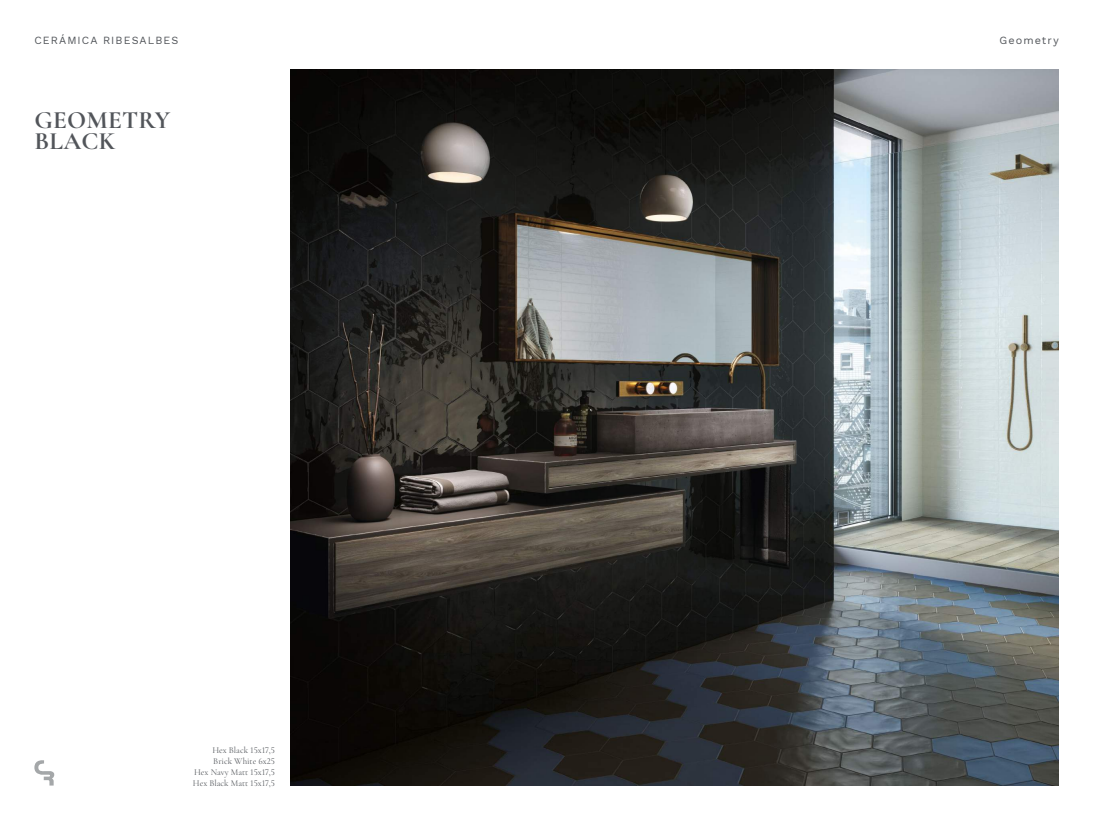
<style>
.page{position:relative;width:1093px;height:820px;background:#fff}
.page>*{position:absolute;margin:0;border:0;box-sizing:border-box;transform-origin:0 0}
.t1{font:700 25px/21px "Cormorant Garamond";letter-spacing:.01em;color:#52555a}
.t2{font:10.8px "Work Sans";letter-spacing:.1em;color:#52555a}
.t3{font:9px/10.8px "Cormorant Garamond";color:#52555a;text-align:right}
</style>
<div class="page">
<svg style="left:34px;top:760px;width:20px;height:25px"></svg>
<img style="left:290px;top:70px;width:768px;height:715px">
<p class="t2" style="left:34px;top:34px;width:145px">CERÁMICA RIBESALBES</p>
<h1 class="t1" style="left:35px;top:109px;width:137px">GEOMETRY<br>BLACK</h1>
<p class="t3" style="left:193px;top:744px;width:83px">Hex Black 15x17,5<br>Brick White 6x25<br>Hex Navy Matt 15x17,5<br>Hex Black Matt 15x17,5</p>
<p class="t2" style="left:999px;top:34px;width:61px">Geometry</p>
</div>
